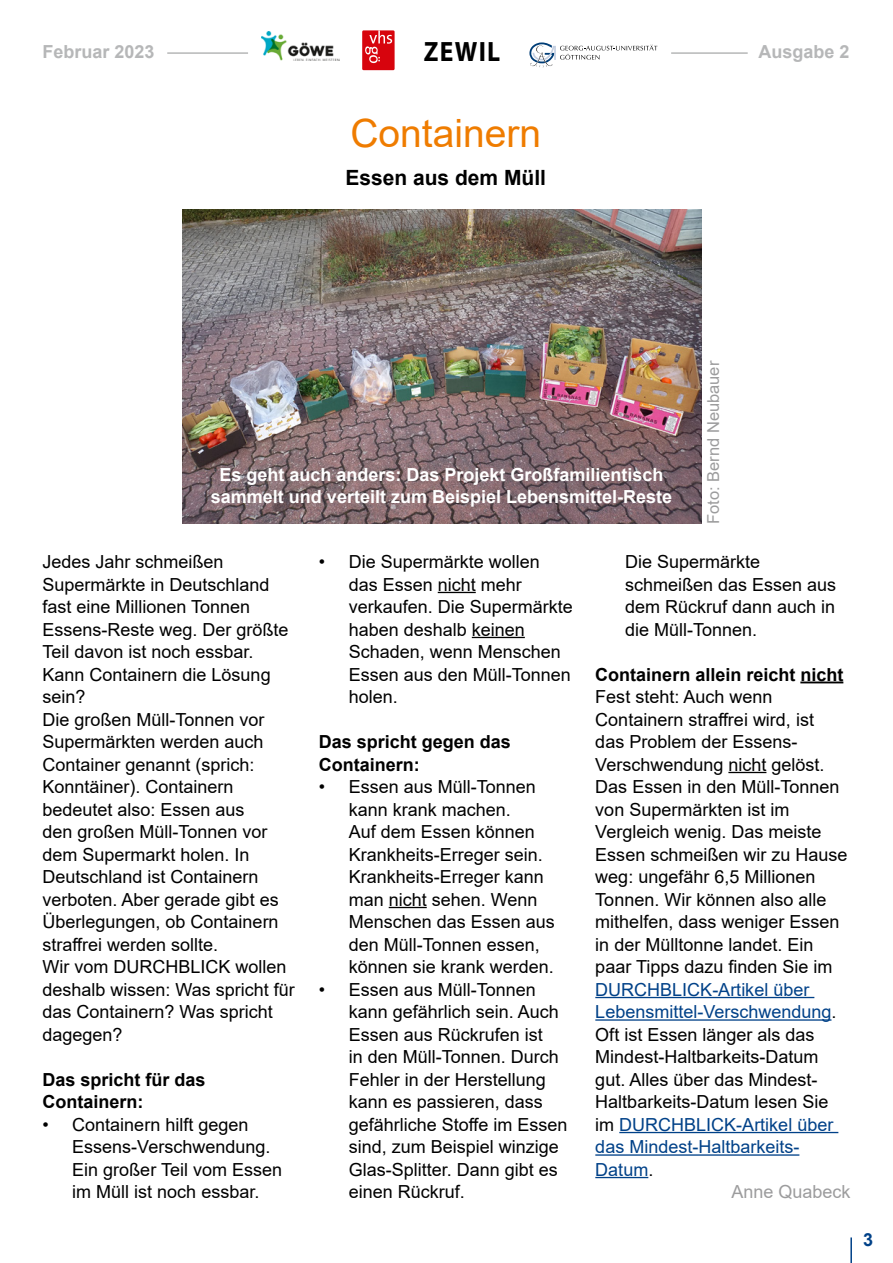
<style>
.page{position:relative;width:893px;height:1263px;background:#fff}
.page>*{position:absolute;margin:0;border:0;box-sizing:border-box;transform-origin:0 0}
.t1{font:39px "Arial";color:#ef7c00}
.t2{font:700 28.05px "Myriad Pro";letter-spacing:.05em;color:#000;scale:.91 1}
.t3{font:700 21px "Arial";color:#000}
.t4{font:18px/22.5px "Arial";color:#000}
.t5{font:18px "Arial";color:#004188}
.t6{font:700 18px/22.5px "Arial";color:#fff;text-align:center}
.t7{font:700 18px/22.5px "Arial";color:#000}
.t8{font:700 18px "Arial";color:#b6b7b8}
.t9{font:18px "Arial";color:#9c9c9d}
.t10{font:700 18px "Arial";color:#004188}
.t11{font:16.5px "Arial";color:#9c9c9d}
.s1{color:#000}
</style>
<div class="page">
<hr style="left:850px;top:1237px;width:2px;height:26px;background:#004188">
<hr style="left:438px;top:592px;width:38px;height:1px;background:#000">
<hr style="left:472px;top:637px;width:53px;height:1px;background:#000">
<hr style="left:389px;top:907px;width:38px;height:1px;background:#000">
<hr style="left:800px;top:681px;width:43px;height:2px;background:#000">
<hr style="left:728px;top:772px;width:38px;height:1px;background:#000">
<hr style="left:595px;top:997px;width:219px;height:1px;background:#004188">
<hr style="left:595px;top:1019px;width:236px;height:2px;background:#004188">
<hr style="left:619px;top:1132px;width:219px;height:1px;background:#004188">
<hr style="left:595px;top:1154px;width:204px;height:2px;background:#004188">
<hr style="left:595px;top:1177px;width:53px;height:1px;background:#004188">
<img style="left:183px;top:209px;width:519px;height:315px">
<hr style="left:167px;top:52px;width:81px;height:2px;background:#b6b7b8">
<hr style="left:671px;top:52px;width:77px;height:2px;background:#b6b7b8">
<svg style="left:529px;top:42px;width:128px;height:25px"></svg>
<img style="left:261px;top:32px;width:78px;height:29px">
<div style="left:362px;top:31px;width:33px;height:39px;background:#d7040d"></div>
<svg style="left:365px;top:31px;width:27px;height:32px"></svg>
<p class="t8" style="left:43px;top:39px;width:114px">Februar 2023</p>
<h2 class="t2" style="left:424px;top:33px;width:86px">ZEWIL</h2>
<p class="t8" style="left:759px;top:39px;width:93px">Ausgabe 2</p>
<h1 class="t1" style="left:350px;top:107px;width:192px">Containern</h1>
<p class="t3" style="left:345px;top:163px;width:202px">Essen aus dem Müll</p>
<p class="t6" style="left:211px;top:463px;width:463px">Es geht auch anders: Das Projekt Großfamilientisch sammelt und verteilt zum Beispiel Lebensmittel-Reste</p>
<p class="t11" style="left:702px;top:524px;width:165px;rotate:-90deg">Foto: Bernd Neubauer</p>
<p class="t4" style="left:43px;top:550px;width:254px">Jedes Jahr schmeißen<br>Supermärkte in Deutschland fast eine Millionen Tonnen<br>Essens-Reste weg. Der größte<br>Teil davon ist noch essbar.<br>Kann Containern die Lösung sein?<br>Die großen Müll-Tonnen vor<br>Supermärkten werden auch<br>Container genannt (sprich:<br>Konntäiner). Containern bedeutet also: Essen aus<br>den großen Müll-Tonnen vor dem Supermarkt holen. In<br>Deutschland ist Containern verboten. Aber gerade gibt es<br>Überlegungen, ob Containern straffrei werden sollte.<br>Wir vom DURCHBLICK wollen deshalb wissen: Was spricht für das Containern? Was spricht dagegen?</p>
<p class="t7" style="left:43px;top:1068px;width:165px">Das spricht für das<br>Containern:</p>
<p class="t4" style="left:72px;top:1113px;width:211px;text-indent:-30px">• Containern hilft gegen<br>Essens-Verschwendung.<br>Ein großer Teil vom Essen im Müll ist noch essbar.</p>
<p class="t4" style="left:349px;top:550px;width:226px;text-indent:-30px">• Die Supermärkte wollen das Essen nicht mehr verkaufen. Die Supermärkte haben deshalb keinen<br>Schaden, wenn Menschen<br>Essen aus den Müll-Tonnen holen.</p>
<p class="t7" style="left:319px;top:731px;width:194px">Das spricht gegen das<br>Containern:</p>
<p class="t4" style="left:349px;top:775px;width:208px;text-indent:-30px">• Essen aus Müll-Tonnen kann krank machen.<br>Auf dem Essen können<br>Krankheits-Erreger sein.<br>Krankheits-Erreger kann man nicht sehen. Wenn<br>Menschen das Essen aus den Müll-Tonnen essen, können sie krank werden.</p>
<p class="t4" style="left:349px;top:978px;width:220px;text-indent:-30px">• Essen aus Müll-Tonnen kann gefährlich sein. Auch<br>Essen aus Rückrufen ist<br>in den Müll-Tonnen. Durch<br>Fehler in der Herstellung kann es passieren, dass gefährliche Stoffe im Essen sind, zum Beispiel winzige<br>Glas-Splitter. Dann gibt es einen Rückruf.</p>
<p class="t4" style="left:625px;top:550px;width:213px">Die Supermärkte schmeißen das Essen aus dem Rückruf dann auch in die Müll-Tonnen.</p>
<p class="t7" style="left:595px;top:663px;width:250px">Containern allein reicht nicht</p>
<p class="t4" style="left:595px;top:685px;width:254px">Fest steht: Auch wenn<br>Containern straffrei wird, ist das Problem der Essens-<br>Verschwendung nicht gelöst.<br>Das Essen in den Müll-Tonnen von Supermärkten ist im<br>Vergleich wenig. Das meiste<br>Essen schmeißen wir zu Hause weg: ungefähr 6,5 Millionen<br>Tonnen. Wir können also alle mithelfen, dass weniger Essen in der Mülltonne landet. Ein paar Tipps dazu finden Sie im</p>
<p class="t5" style="left:595px;top:977px;width:216px">DURCHBLICK-Artikel über</p>
<p class="t5" style="left:595px;top:999px;width:243px">Lebensmittel-Verschwendung<span class="s1">.</span></p>
<p class="t4" style="left:595px;top:1023px;width:221px">Oft ist Essen länger als das</p>
<p class="t4" style="left:595px;top:1045px;width:225px">Mindest-Haltbarkeits-Datum</p>
<p class="t4" style="left:595px;top:1068px;width:224px">gut. Alles über das Mindest-</p>
<p class="t4" style="left:595px;top:1090px;width:235px">Haltbarkeits-Datum lesen Sie</p>
<p class="t5" style="left:595px;top:1112px;width:240px"><span class="s1">im</span> DURCHBLICK-Artikel über</p>
<p class="t5" style="left:595px;top:1134px;width:206px">das Mindest-Haltbarkeits-</p>
<p class="t5" style="left:595px;top:1157px;width:60px">Datum<span class="s1">.</span></p>
<p class="t9" style="left:731px;top:1179px;width:121px">Anne Quabeck</p>
<p class="t10" style="left:863px;top:1227px;width:12px">3</p>
</div>
